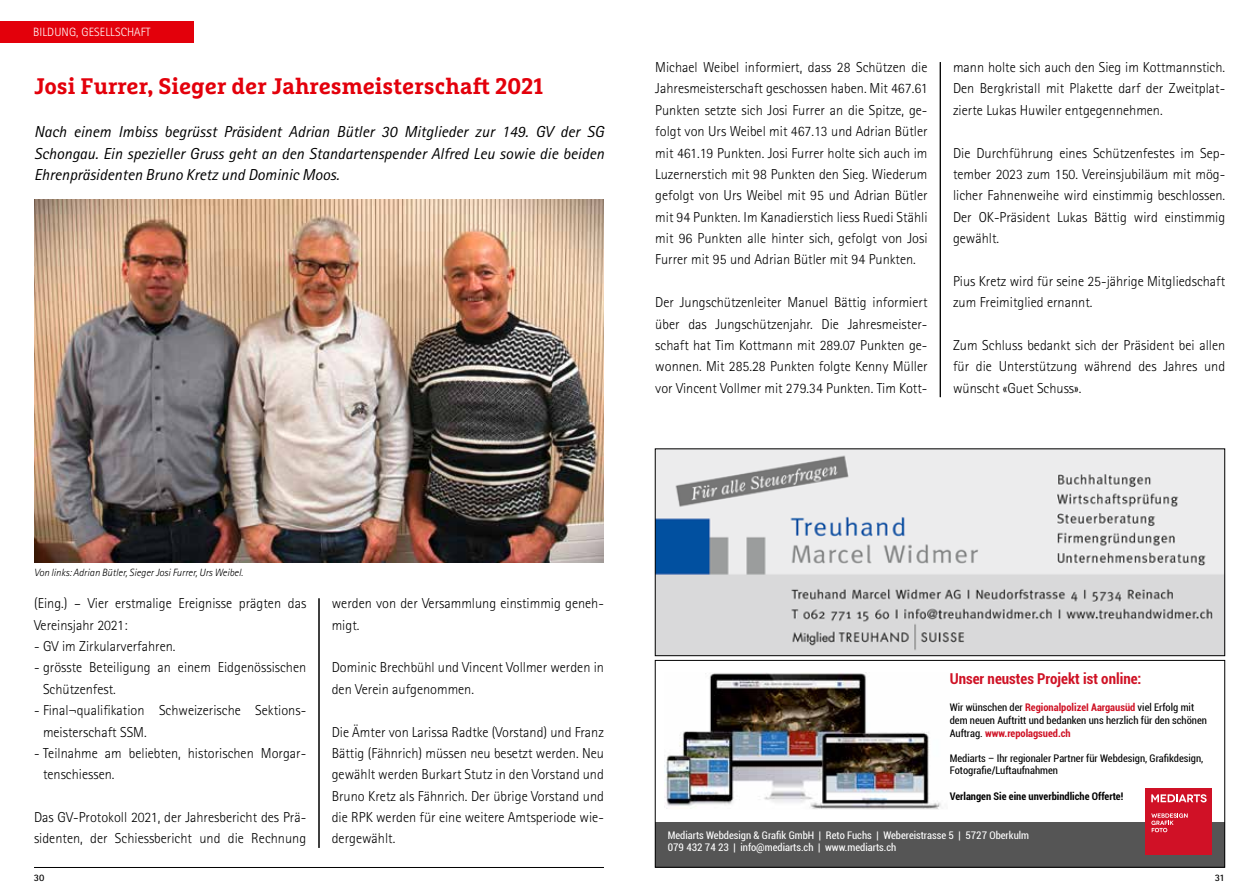
<style>
.page{position:relative;width:1259px;height:893px;background:#fff}
.page>*{position:absolute;margin:0;border:0;box-sizing:border-box;transform-origin:0 0}
.t1{font:700 22.5px "Marselis Slab Pro";color:#e3000b}
.t2{font:italic 15.9px/21.3px "Rotis Sans Serif Std";color:#000;text-align:justify}
.t3{font:700 condensed 15px "Roboto";color:#cf1225}
.t4{font:300 14.4px/21.3px "Rotis Sans Serif Std";color:#000}
.t5{font:300 12px "Rotis Sans Serif Std";letter-spacing:.01em;color:#fff}
.t6{font:condensed 10.5px/12.6px "Roboto";color:#000}
.t7{font:condensed 10.5px/12.6px "Roboto";color:#fff}
.t8{font:italic 300 10.5px "Rotis Sans Serif Std";color:#000}
.t9{font:700 condensed 10.5px "Roboto";color:#000}
.t10{font:700 9.9px "Rotis Sans Serif Std";color:#000}
.s1{font-weight:700;color:#cf1225}
</style>
<div class="page">
<hr style="left:319px;top:598px;width:1px;height:250px;background:#000">
<hr style="left:940px;top:62px;width:1px;height:335px;background:#000">
<img style="left:34px;top:199px;width:570px;height:363px">
<div style="left:655px;top:822px;width:570px;height:45px;background:#555"></div>
<div style="left:1145px;top:788px;width:67px;height:67px;background:#d01126"></div>
<svg style="left:1151px;top:794px;width:55px;height:8px"></svg>
<svg style="left:1151px;top:813px;width:36px;height:19px"></svg>
<img style="left:664px;top:672px;width:277px;height:137px">
<div style="left:655px;top:660px;width:570px;height:207px;border:1px solid #000"></div>
<div style="left:0;top:21px;width:193px;height:22px;background:#e3000b"></div>
<hr style="left:34px;top:867px;width:570px;height:1px;background:#000">
<img style="left:657px;top:451px;width:566px;height:203px">
<div style="left:655px;top:449px;width:570px;height:207px;border:1px solid #000"></div>
<p class="t5" style="left:33px;top:25px;width:119px">BILDUNG, GESELLSCHAFT</p>
<h1 class="t1" style="left:34px;top:72px;width:511px">Josi Furrer, Sieger der Jahresmeisterschaft 2021</h1>
<p class="t2" style="left:34px;top:122px;width:571px">Nach einem Imbiss begrüsst Präsident Adrian Bütler 30 Mitglieder zur 149. GV der SG Schongau. Ein spezieller Gruss geht an den Standartenspender Alfred Leu sowie die beiden Ehrenpräsidenten Bruno Kretz und Dominic Moos.</p>
<p class="t4" style="left:655px;top:57px;width:274px;text-align:justify">Michael Weibel informiert, dass 28 Schützen die Jahresmeisterschaft geschossen haben. Mit 467.61<br>Punkten setzte sich Josi Furrer an die Spitze, ge&shy;folgt von Urs Weibel mit 467.13 und Adrian Bütler mit 461.19 Punkten. Josi Furrer holte sich auch im Luzernerstich mit 98 Punkten den Sieg. Wiederum gefolgt von Urs Weibel mit 95 und Adrian Bütler mit 94 Punkten. Im Kanadierstich liess Ruedi Stähli mit 96 Punkten alle hinter sich, gefolgt von Josi Furrer mit 95 und Adrian Bütler mit 94 Punkten.</p>
<p class="t4" style="left:655px;top:292px;width:274px;text-align:justify">Der Jungschützenleiter Manuel Bättig informiert über das Jungschützenjahr. Die Jahresmeister&shy;schaft hat Tim Kottmann mit 289.07 Punkten ge&shy;wonnen. Mit 285.28 Punkten folgte Kenny Müller vor Vincent Vollmer mit 279.34 Punkten. Tim Kott-</p>
<p class="t4" style="left:953px;top:57px;width:274px;text-align:justify">mann holte sich auch den Sieg im Kottmannstich.<br>Den Bergkristall mit Plakette darf der Zweitplat&shy;zierte Lukas Huwiler entgegennehmen.</p>
<p class="t4" style="left:953px;top:142px;width:274px;text-align:justify">Die Durchführung eines Schützenfestes im Sep&shy;tember 2023 zum 150. Vereinsjubiläum mit mög&shy;licher Fahnenweihe wird einstimmig beschlossen.<br>Der OK-Präsident Lukas Bättig wird einstimmig gewählt.</p>
<p class="t4" style="left:953px;top:271px;width:274px">Pius Kretz wird für seine 25-jährige Mitgliedschaft zum Freimitglied ernannt.</p>
<p class="t4" style="left:953px;top:335px;width:274px;text-align:justify">Zum Schluss bedankt sich der Präsident bei allen für die Unterstützung während des Jahres und wünscht «Guet Schuss».</p>
<p class="t8" style="left:34px;top:567px;width:210px">Von links: Adrian Bütler, Sieger Josi Furrer, Urs Weibel.</p>
<p class="t4" style="left:34px;top:593px;width:274px">(Eing.) – Vier erstmalige Ereignisse prägten das<br>Vereinsjahr 2021:</p>
<p class="t4" style="left:34px;top:636px;width:143px">- GV im Zirkularverfahren.</p>
<p class="t4" style="left:43px;top:657px;width:265px;text-indent:-9px">- grösste Beteiligung an einem Eidgenössischen<br>Schützenfest.</p>
<p class="t4" style="left:43px;top:700px;width:265px;text-indent:-9px">- Final¬qualifikation Schweizerische Sektions&shy;meisterschaft SSM.</p>
<p class="t4" style="left:43px;top:743px;width:265px;text-indent:-9px">- Teilnahme am beliebten, historischen Morgar&shy;tenschiessen.</p>
<p class="t4" style="left:34px;top:807px;width:274px">Das GV-Protokoll 2021, der Jahresbericht des Prä&shy;sidenten, der Schiessbericht und die Rechnung</p>
<p class="t10" style="left:34px;top:871px;width:12px">30</p>
<p class="t4" style="left:332px;top:593px;width:274px">werden von der Versammlung einstimmig geneh&shy;migt.</p>
<p class="t4" style="left:332px;top:657px;width:274px">Dominic Brechbühl und Vincent Vollmer werden in den Verein aufgenommen.</p>
<p class="t4" style="left:332px;top:721px;width:274px;text-align:justify">Die Ämter von Larissa Radtke (Vorstand) und Franz Bättig (Fähnrich) müssen neu besetzt werden. Neu gewählt werden Burkart Stutz in den Vorstand und Bruno Kretz als Fähnrich. Der übrige Vorstand und die RPK werden für eine weitere Amtsperiode wie&shy;dergewählt.</p>
<p class="t3" style="left:949px;top:669px;width:193px">Unser neustes Projekt ist online:</p>
<p class="t6" style="left:949px;top:701px;width:259px">Wir wünschen der <span class="s1">RegionalpolizeI Aargausüd</span> viel Erfolg mit dem neuen Auftritt und bedanken uns herzlich für den schönen<br>Auftrag. <span class="s1">www.repolagsued.ch</span></p>
<p class="t6" style="left:949px;top:751px;width:255px">Mediarts – Ihr regionaler Partner für Webdesign, Grafikdesign,<br>Fotografie/Luftaufnahmen</p>
<p class="t9" style="left:949px;top:788px;width:175px">Verlangen Sie eine unverbindliche Offerte!</p>
<p class="t7" style="left:668px;top:828px;width:363px">Mediarts Webdesign &amp; Grafik GmbH | Reto Fuchs | Webereistrasse 5 | 5727 Oberkulm<br>079 432 74 23 | info@mediarts.ch | www.mediarts.ch</p>
<p class="t10" style="left:1214px;top:871px;width:12px">31</p>
</div>
